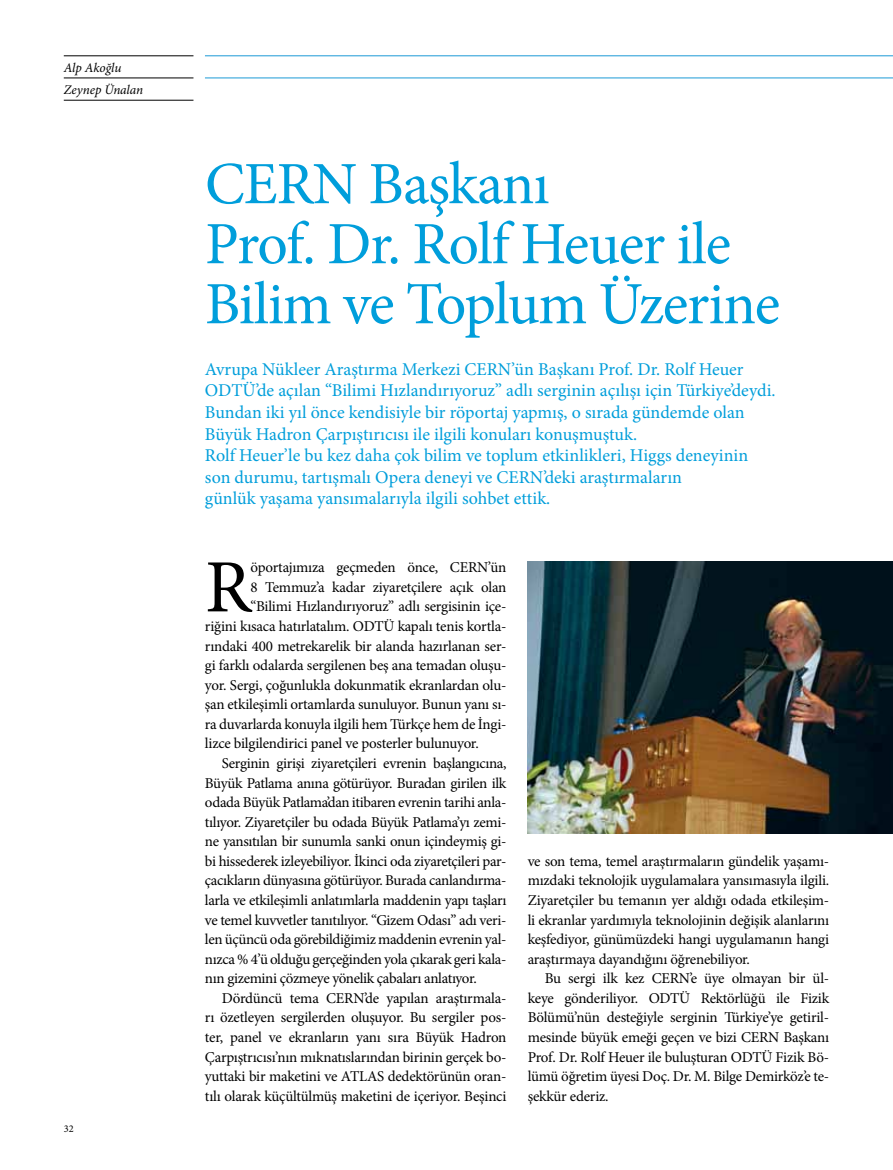
<style>
.page{position:relative;width:893px;height:1170px;background:#fff}
.page>*{position:absolute;margin:0;border:0;box-sizing:border-box;transform-origin:0 0}
.t1{font:75.15px "Minion Pro";color:#000}
.t2{font:60px/60px "Minion Pro";letter-spacing:-.02em;color:#009edb}
.t3{font:18px/21.6px "Minion Pro";color:#009edb}
.t4{font:15px/19.5px "Minion Pro";letter-spacing:-.02em;color:#000;text-align:justify}
.t5{font:italic 13.2px/22.2px "Minion Pro";letter-spacing:-.005em;color:#000}
.t6{font:10.35px "Minion Pro";color:#000}
</style>
<div class="page">
<img style="left:528px;top:561px;width:365px;height:272px">
<hr style="left:64px;top:78px;width:129px;height:1px;background:#000">
<hr style="left:64px;top:100px;width:129px;height:1px;background:#000">
<hr style="left:64px;top:56px;width:129px;height:1px;background:#000">
<hr style="left:205px;top:78px;width:688px;height:1px;background:#1c9ad6">
<hr style="left:205px;top:56px;width:688px;height:1px;background:#1c9ad6">
<p class="t5" style="left:64px;top:56px;width:81px">Alp Akoğlu<br>Zeynep Ünalan</p>
<p class="t6" style="left:64px;top:1121px;width:11px">32</p>
<h2 class="t2" style="left:205px;top:154px;width:577px">CERN Başkanı<br>Prof. Dr. Rolf Heuer ile<br>Bilim ve Toplum Üzerine</h2>
<p class="t3" style="left:205px;top:358px;width:572px">Avrupa Nükleer Araştırma Merkezi CERN’ün Başkanı Prof. Dr. Rolf Heuer ODTÜ’de açılan “Bilimi Hızlandırıyoruz” adlı serginin açılışı için Türkiye’deydi.<br>Bundan iki yıl önce kendisiyle bir röportaj yapmış, o sırada gündemde olan Büyük Hadron Çarpıştırıcısı ile ilgili konuları konuşmuştuk.<br>Rolf Heuer’le bu kez daha çok bilim ve toplum etkinlikleri, Higgs deneyinin son durumu, tartışmalı Opera deneyi ve CERN’deki araştırmaların<br>günlük yaşama yansımalarıyla ilgili sohbet ettik.</p>
<h1 class="t1" style="left:205px;top:537px;width:48px">R</h1>
<p class="t4" style="left:251px;top:557px;width:257px">öportajımıza geçmeden önce, CERN’ün</p>
<p class="t4" style="left:251px;top:577px;width:257px">8 Temmuz’a kadar ziyaretçilere açık olan</p>
<p class="t4" style="left:251px;top:597px;width:257px">“Bilimi Hızlandırıyoruz” adlı sergisinin içe-</p>
<p class="t4" style="left:205px;top:616px;width:303px">riğini kısaca hatırlatalım. ODTÜ kapalı tenis kortla-</p>
<p class="t4" style="left:205px;top:636px;width:303px">rındaki 400 metrekarelik bir alanda hazırlanan ser-</p>
<p class="t4" style="left:205px;top:655px;width:303px">gi farklı odalarda sergilenen beş ana temadan oluşu-</p>
<p class="t4" style="left:205px;top:675px;width:303px">yor. Sergi, çoğunlukla dokunmatik ekranlardan olu-</p>
<p class="t4" style="left:205px;top:694px;width:303px">şan etkileşimli ortamlarda sunuluyor. Bunun yanı sı-</p>
<p class="t4" style="left:205px;top:714px;width:303px">ra duvarlarda konuyla ilgili hem Türkçe hem de İngi-</p>
<p class="t4" style="left:205px;top:733px;width:275px">lizce bilgilendirici panel ve posterler bulunuyor.</p>
<p class="t4" style="left:222px;top:753px;width:286px">Serginin girişi ziyaretçileri evrenin başlangıcına,</p>
<p class="t4" style="left:205px;top:773px;width:303px">Büyük Patlama anına götürüyor. Buradan girilen ilk</p>
<p class="t4" style="left:205px;top:792px;width:303px">odada Büyük Patlama’dan itibaren evrenin tarihi anla-</p>
<p class="t4" style="left:205px;top:812px;width:303px">tılıyor. Ziyaretçiler bu odada Büyük Patlama’yı zemi-</p>
<p class="t4" style="left:205px;top:831px;width:303px">ne yansıtılan bir sunumla sanki onun içindeymiş gi-</p>
<p class="t4" style="left:205px;top:851px;width:303px">bi hissederek izleyebiliyor. İkinci oda ziyaretçileri par-</p>
<p class="t4" style="left:205px;top:870px;width:303px">çacıkların dünyasına götürüyor. Burada canlandırma-</p>
<p class="t4" style="left:205px;top:890px;width:303px">larla ve etkileşimli anlatımlarla maddenin yapı taşları</p>
<p class="t4" style="left:205px;top:910px;width:303px">ve temel kuvvetler tanıtılıyor. “Gizem Odası” adı veri-</p>
<p class="t4" style="left:205px;top:929px;width:303px">len üçüncü oda görebildiğimiz maddenin evrenin yal-</p>
<p class="t4" style="left:205px;top:949px;width:303px">nızca % 4’ü olduğu gerçeğinden yola çıkarak geri kala-</p>
<p class="t4" style="left:205px;top:968px;width:273px">nın gizemini çözmeye yönelik çabaları anlatıyor.</p>
<p class="t4" style="left:222px;top:988px;width:286px">Dördüncü tema CERN’de yapılan araştırmala-</p>
<p class="t4" style="left:205px;top:1007px;width:303px">rı özetleyen sergilerden oluşuyor. Bu sergiler pos-</p>
<p class="t4" style="left:205px;top:1027px;width:303px">ter, panel ve ekranların yanı sıra Büyük Hadron</p>
<p class="t4" style="left:205px;top:1046px;width:303px">Çarpıştrıcısı’nın mıknatıslarından birinin gerçek bo-</p>
<p class="t4" style="left:205px;top:1066px;width:303px">yuttaki bir maketini ve ATLAS dedektörünün oran-</p>
<p class="t4" style="left:205px;top:1086px;width:303px">tılı olarak küçültülmüş maketini de içeriyor. Beşinci</p>
<p class="t4" style="left:528px;top:851px;width:303px">ve son tema, temel araştırmaların gündelik yaşamı&shy;mızdaki teknolojik uygulamalara yansımasıyla ilgili.<br>Ziyaretçiler bu temanın yer aldığı odada etkileşim&shy;li ekranlar yardımıyla teknolojinin değişik alanlarını keşfediyor, günümüzdeki hangi uygulamanın hangi araştırmaya dayandığını öğrenebiliyor.</p>
<p class="t4" style="left:528px;top:968px;width:303px;text-indent:17px">Bu sergi ilk kez CERN’e üye olmayan bir ül&shy;keye gönderiliyor. ODTÜ Rektörlüğü ile Fizik Bölümü’nün desteğiyle serginin Türkiye’ye getiril&shy;mesinde büyük emeği geçen ve bizi CERN Başkanı Prof. Dr. Rolf Heuer ile buluşturan ODTÜ Fizik Bö&shy;lümü öğretim üyesi Doç. Dr. M. Bilge Demirköz’e te&shy;şekkür ederiz.</p>
</div>
